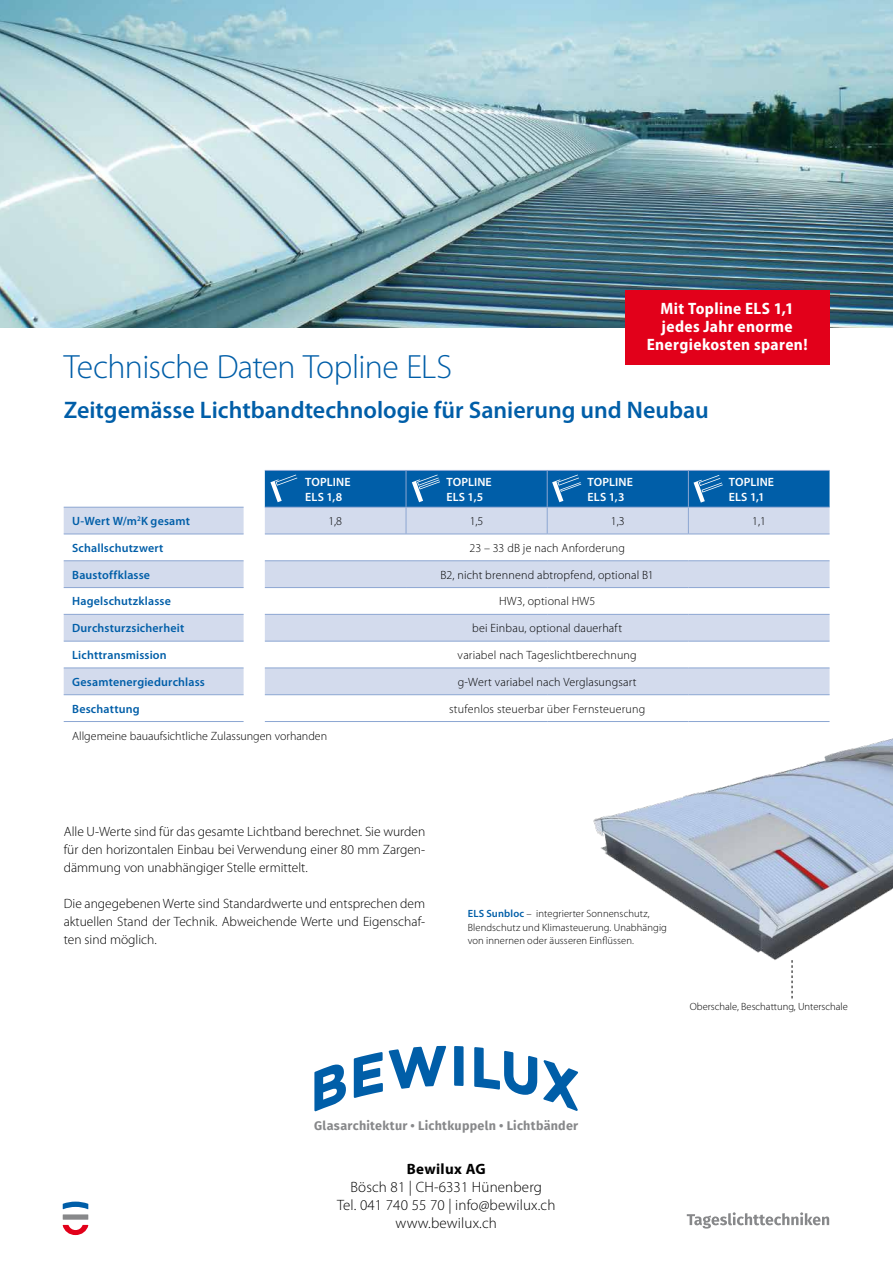
<style>
.page{position:relative;width:893px;height:1263px;background:#fff}
.page>*{position:absolute;margin:0;border:0;box-sizing:border-box;transform-origin:0 0}
.t1{font:300 33.75px "Myriad Pro";letter-spacing:-.02em;color:#005ea8}
.t2{font:600 24px "Myriad Pro";color:#005ea8}
.t3{font:700 semi-condensed 16.5px/18px "Myriad Pro";letter-spacing:.025em;color:#fff;text-align:center}
.t4{font:300 15px/18px "Myriad Pro";letter-spacing:.01em;color:#000;text-align:center}
.t5{font:700 15px "Myriad Pro";letter-spacing:.025em;color:#000}
.t6{font:300 13.5px/18px "Myriad Pro";color:#000;text-align:justify}
.t7{font:700 12.45px "Fira Sans";letter-spacing:.02em;color:#87888a}
.t8{font:300 12px "Myriad Pro";letter-spacing:.015em;color:#000}
.t9{font:600 12px "Myriad Pro";letter-spacing:.015em;color:#005ea8}
.t10{font:600 12px/15px "Myriad Pro";letter-spacing:.015em;color:#fff}
.t11{font:300 10.5px/13.5px "Myriad Pro";letter-spacing:.005em;color:#000}
.s1{font-weight:600;color:#005ea8}
</style>
<div class="page">
<img style="left:0;top:0;width:893px;height:327px">
<svg style="left:64px;top:507px;width:765px;height:188px;fill:#d3dbed"></svg>
<hr style="left:64px;top:534px;width:180px;height:1px;background:#8ca6d2">
<hr style="left:265px;top:534px;width:141px;height:1px;background:#8ca6d2">
<hr style="left:406px;top:534px;width:141px;height:1px;background:#8ca6d2">
<hr style="left:547px;top:534px;width:141px;height:1px;background:#8ca6d2">
<hr style="left:688px;top:534px;width:141px;height:1px;background:#8ca6d2">
<hr style="left:64px;top:560px;width:180px;height:1px;background:#8ca6d2">
<hr style="left:265px;top:560px;width:141px;height:1px;background:#8ca6d2">
<hr style="left:406px;top:560px;width:141px;height:1px;background:#8ca6d2">
<hr style="left:547px;top:560px;width:141px;height:1px;background:#8ca6d2">
<hr style="left:688px;top:560px;width:141px;height:1px;background:#8ca6d2">
<hr style="left:64px;top:587px;width:180px;height:1px;background:#8ca6d2">
<hr style="left:265px;top:587px;width:141px;height:1px;background:#8ca6d2">
<hr style="left:406px;top:587px;width:141px;height:1px;background:#8ca6d2">
<hr style="left:547px;top:587px;width:141px;height:1px;background:#8ca6d2">
<hr style="left:688px;top:587px;width:141px;height:1px;background:#8ca6d2">
<hr style="left:64px;top:614px;width:180px;height:1px;background:#8ca6d2">
<hr style="left:265px;top:614px;width:141px;height:1px;background:#8ca6d2">
<hr style="left:406px;top:614px;width:141px;height:1px;background:#8ca6d2">
<hr style="left:547px;top:614px;width:141px;height:1px;background:#8ca6d2">
<hr style="left:688px;top:614px;width:141px;height:1px;background:#8ca6d2">
<hr style="left:64px;top:641px;width:180px;height:1px;background:#8ca6d2">
<hr style="left:265px;top:641px;width:141px;height:1px;background:#8ca6d2">
<hr style="left:406px;top:641px;width:141px;height:1px;background:#8ca6d2">
<hr style="left:547px;top:641px;width:141px;height:1px;background:#8ca6d2">
<hr style="left:688px;top:641px;width:141px;height:1px;background:#8ca6d2">
<hr style="left:64px;top:667px;width:180px;height:1px;background:#8ca6d2">
<hr style="left:265px;top:667px;width:141px;height:1px;background:#8ca6d2">
<hr style="left:406px;top:667px;width:141px;height:1px;background:#8ca6d2">
<hr style="left:547px;top:667px;width:141px;height:1px;background:#8ca6d2">
<hr style="left:688px;top:667px;width:141px;height:1px;background:#8ca6d2">
<hr style="left:64px;top:694px;width:180px;height:1px;background:#8ca6d2">
<hr style="left:265px;top:694px;width:141px;height:1px;background:#8ca6d2">
<hr style="left:406px;top:694px;width:141px;height:1px;background:#8ca6d2">
<hr style="left:547px;top:694px;width:141px;height:1px;background:#8ca6d2">
<hr style="left:688px;top:694px;width:141px;height:1px;background:#8ca6d2">
<hr style="left:64px;top:721px;width:180px;height:1px;background:#8ca6d2">
<hr style="left:265px;top:721px;width:141px;height:1px;background:#8ca6d2">
<hr style="left:406px;top:721px;width:141px;height:1px;background:#8ca6d2">
<hr style="left:547px;top:721px;width:141px;height:1px;background:#8ca6d2">
<hr style="left:688px;top:721px;width:141px;height:1px;background:#8ca6d2">
<hr style="left:64px;top:507px;width:180px;height:1px;background:#8ca6d2">
<svg style="left:265px;top:470px;width:564px;height:64px;background:#5f96c7"></svg>
<img style="left:593px;top:738px;width:300px;height:225px">
<svg style="left:792px;top:960px;width:1px;height:38px"></svg>
<div style="left:625px;top:290px;width:204px;height:75px;background:#e2001a"></div>
<svg style="left:314px;top:1064px;width:32px;height:47px"></svg>
<svg style="left:354px;top:1052px;width:29px;height:46px"></svg>
<svg style="left:389px;top:1046px;width:57px;height:43px"></svg>
<svg style="left:454px;top:1046px;width:10px;height:40px"></svg>
<svg style="left:474px;top:1047px;width:63px;height:48px"></svg>
<svg style="left:543px;top:1060px;width:35px;height:51px"></svg>
<svg style="left:63px;top:1225px;width:25px;height:10px"></svg>
<div style="left:63px;top:1214px;width:25px;height:6px;background:#87888a"></div>
<svg style="left:63px;top:1201px;width:25px;height:8px"></svg>
<svg style="left:687px;top:1212px;width:142px;height:16px"></svg>
<p class="t3" style="left:647px;top:300px;width:162px">Mit Topline ELS 1,1 jedes Jahr enorme<br>Energiekosten sparen!</p>
<h1 class="t1" style="left:64px;top:348px;width:390px">Technische Daten Topline ELS</h1>
<h2 class="t2" style="left:64px;top:397px;width:647px">Zeitgemässe Lichtbandtechnologie für Sanierung und Neubau</h2>
<p class="t10" style="left:305px;top:474px;width:47px">TOPLINE<br>ELS 1,8</p>
<p class="t10" style="left:446px;top:474px;width:47px">TOPLINE<br>ELS 1,5</p>
<p class="t10" style="left:588px;top:474px;width:47px">TOPLINE<br>ELS 1,3</p>
<p class="t10" style="left:729px;top:474px;width:47px">TOPLINE<br>ELS 1,1</p>
<p class="t9" style="left:72px;top:514px;width:119px">U-Wert W/m<sup>2</sup>K gesamt</p>
<p class="t8" style="left:328px;top:514px;width:15px">1,8</p>
<p class="t8" style="left:470px;top:514px;width:15px">1,5</p>
<p class="t8" style="left:611px;top:514px;width:15px">1,3</p>
<p class="t8" style="left:752px;top:514px;width:15px">1,1</p>
<p class="t9" style="left:72px;top:541px;width:93px">Schallschutzwert</p>
<p class="t8" style="left:469px;top:541px;width:157px">23 – 33 dB je nach Anforderung</p>
<p class="t9" style="left:72px;top:568px;width:79px">Baustoffklasse</p>
<p class="t8" style="left:441px;top:568px;width:215px">B2, nicht brennend abtropfend, optional B1</p>
<p class="t9" style="left:72px;top:595px;width:100px">Hagelschutzklasse</p>
<p class="t8" style="left:499px;top:595px;width:98px">HW3, optional HW5</p>
<p class="t9" style="left:72px;top:621px;width:114px">Durchsturzsicherheit</p>
<p class="t8" style="left:472px;top:622px;width:151px">bei Einbau, optional dauerhaft</p>
<p class="t9" style="left:72px;top:648px;width:96px">Lichttransmission</p>
<p class="t8" style="left:458px;top:648px;width:181px">variabel nach Tageslichtberechnung</p>
<p class="t9" style="left:72px;top:675px;width:134px">Gesamtenergiedurchlass</p>
<p class="t8" style="left:458px;top:675px;width:180px">g-Wert variabel nach Verglasungsart</p>
<p class="t9" style="left:72px;top:702px;width:69px">Beschattung</p>
<p class="t8" style="left:449px;top:702px;width:198px">stufenlos steuerbar über Fernsteuerung</p>
<p class="t8" style="left:72px;top:729px;width:256px">Allgemeine bauaufsichtliche Zulassungen vorhanden</p>
<p class="t6" style="left:64px;top:823px;width:363px">Alle U-Werte sind für das gesamte Lichtband berechnet. Sie wurden für den horizontalen Einbau bei Verwendung einer 80 mm Zargen&shy;dämmung von unabhängiger Stelle ermittelt.</p>
<p class="t6" style="left:64px;top:895px;width:363px">Die angegebenen Werte sind Standardwerte und entsprechen dem aktuellen Stand der Technik. Abweichende Werte und Eigenschaf&shy;ten sind möglich.</p>
<p class="t11" style="left:468px;top:907px;width:201px"><span class="s1">ELS Sunbloc</span> – integrierter Sonnenschutz,<br>Blendschutz und Klimasteuerung. Unabhängig von innernen oder äusseren Einflüssen.</p>
<p class="t11" style="left:690px;top:999px;width:160px">Oberschale, Beschattung, Unterschale</p>
<p class="t7" style="left:314px;top:1115px;width:266px">Glasarchitektur • Lichtkuppeln • Lichtbänder</p>
<p class="t5" style="left:407px;top:1159px;width:80px">Bewilux AG</p>
<p class="t4" style="left:337px;top:1178px;width:220px">Bösch 81 | CH-6331 Hünenberg<br>Tel. 041 740 55 70 | info@bewilux.ch www.bewilux.ch</p>
</div>
